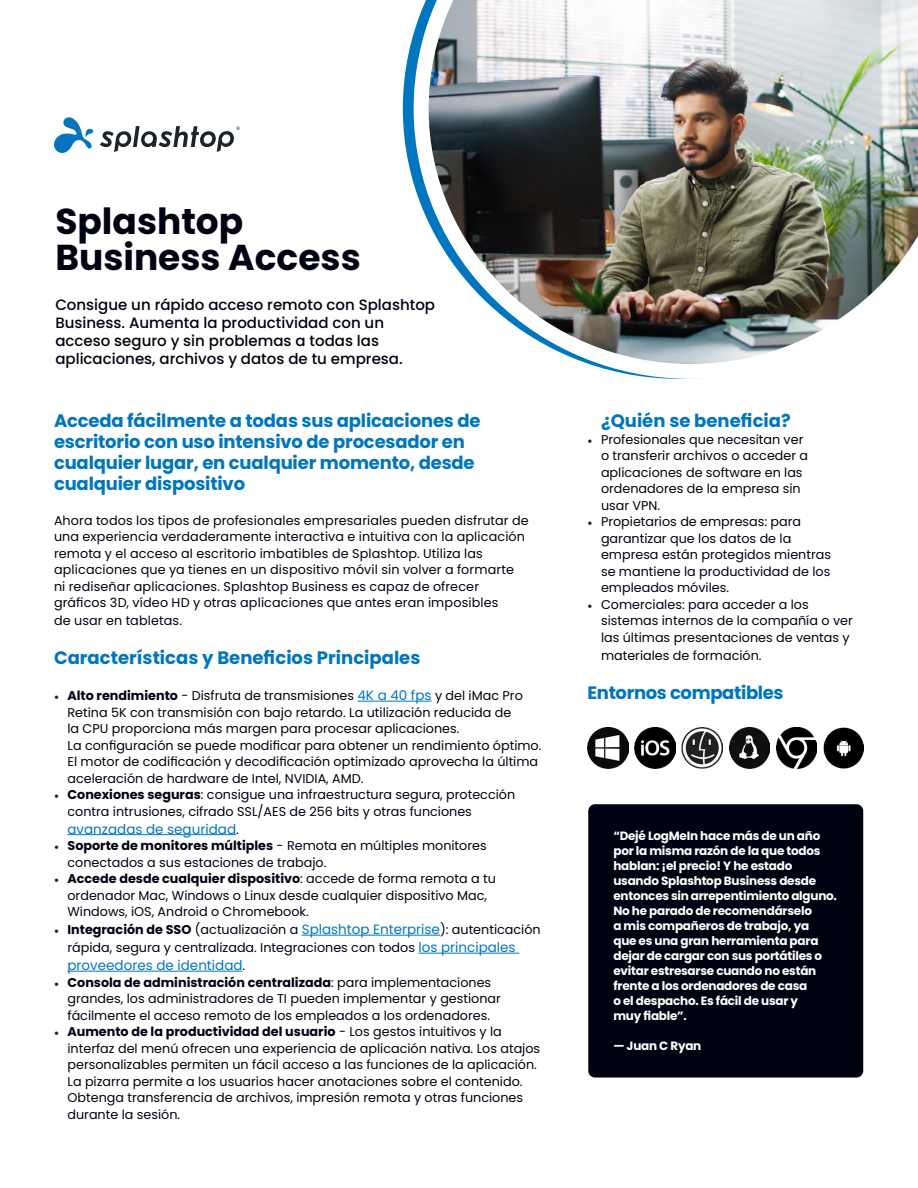
<style>
.page{position:relative;width:918px;height:1188px;background:#fff}
.page>*{position:absolute;margin:0;border:0;box-sizing:border-box;transform-origin:0 0}
.t1{font:700 36px/36px "Poppins";color:#000212}
.t2{font:700 18px/21px "Poppins";letter-spacing:-.01em;color:#0076be}
.t3{font:500 15px/18px "Poppins";color:#000212}
.t4{font:13.5px "Poppins";color:#0076be}
.t5{font:12.75px/16.5px "Poppins";color:#000212}
.t6{font:700 12px/15px "Poppins";letter-spacing:-.02em;color:#fff}
.s1{font-family:"Minion Pro";color:#231f20}
.s2{font-weight:700}
.s3{font-size:13.5px;color:#0076be}
.s4{font-size:12.75px;color:#000212}
</style>
<div class="page">
<hr style="left:358px;top:701px;width:74px;height:1px;background:#0076be">
<hr style="left:68px;top:834px;width:168px;height:1px;background:#0076be">
<hr style="left:302px;top:935px;width:138px;height:1px;background:#0076be">
<hr style="left:418px;top:953px;width:101px;height:1px;background:#0076be">
<hr style="left:68px;top:971px;width:175px;height:1px;background:#0076be">
<svg style="left:100px;top:126px;width:140px;height:26px"></svg>
<svg style="left:54px;top:117px;width:40px;height:36px"></svg>
<div style="left:588px;top:804px;width:275px;height:274px;background:#000212;border-radius:7px"></div>
<img style="left:588px;top:728px;width:40px;height:40px">
<img style="left:729px;top:728px;width:41px;height:40px">
<img style="left:635px;top:728px;width:40px;height:40px">
<img style="left:776px;top:728px;width:41px;height:40px">
<img style="left:682px;top:728px;width:41px;height:40px">
<img style="left:823px;top:728px;width:41px;height:40px">
<svg style="left:403px;top:32px;width:11px;height:153px"></svg>
<img style="left:414px;top:0;width:504px;height:379px">
<p class="t1" style="left:55px;top:204px;width:307px">Splashtop<br>Business Access</p>
<p class="t3" style="left:55px;top:295px;width:381px">Consigue un rápido acceso remoto con Splashtop Business. Aumenta la productividad con un acceso seguro y sin problemas a todas las aplicaciones, archivos y datos de tu empresa.</p>
<p class="t2" style="left:54px;top:410px;width:428px">Acceda fácilmente a todas sus aplicaciones de escritorio con uso intensivo de procesador en cualquier lugar, en cualquier momento, desde cualquier dispositivo</p>
<p class="t5" style="left:54px;top:512px;width:476px">Ahora todos los tipos de profesionales empresariales pueden disfrutar de una experiencia verdaderamente interactiva e intuitiva con la aplicación remota y el acceso al escritorio imbatibles de Splashtop. Utiliza las aplicaciones que ya tienes en un dispositivo móvil sin volver a formarte<br>ni rediseñar aplicaciones. Splashtop Business es capaz de ofrecer gráficos 3D, vídeo HD y otras aplicaciones que antes eran imposibles</p>
<p class="t5" style="left:54px;top:612px;width:130px">de usar en tabletas.</p>
<p class="t2" style="left:54px;top:647px;width:368px">Características y Beneficios Principales</p>
<p class="t5" style="left:68px;top:687px;width:475px;text-indent:-14px"><span class="s1">•</span> <span class="s2">Alto rendimiento</span> - Disfruta de transmisiones <span class="s3">4K a 40 fps</span> y del iMac Pro Retina 5K con transmisión con bajo retardo. La utilización reducida de<br>la CPU proporciona más margen para procesar aplicaciones.<br>La configuración se puede modificar para obtener un rendimiento óptimo.<br>El motor de codificación y decodificación optimizado aprovecha la última aceleración de hardware de Intel, NVIDIA, AMD.</p>
<p class="t5" style="left:68px;top:786px;width:449px;text-indent:-14px"><span class="s1">•</span> <span class="s2">Conexiones seguras</span>: consigue una infraestructura segura, protección contra intrusiones, cifrado SSL/AES de 256 bits y otras funciones</p>
<p class="t4" style="left:68px;top:821px;width:173px">avanzadas de seguridad<span class="s4">.</span></p>
<p class="t5" style="left:68px;top:837px;width:421px;text-indent:-14px"><span class="s1">•</span> <span class="s2">Soporte de monitores múltiples</span> - Remota en múltiples monitores conectados a sus estaciones de trabajo.</p>
<p class="t5" style="left:68px;top:870px;width:430px;text-indent:-14px"><span class="s1">•</span> <span class="s2">Accede desde cualquier dispositivo</span>: accede de forma remota a tu ordenador Mac, Windows o Linux desde cualquier dispositivo Mac,<br>Windows, iOS, Android o Chromebook.</p>
<p class="t5" style="left:68px;top:921px;width:475px;line-height:18px;text-indent:-14px"><span class="s1">•</span> <span class="s2">Integración de SSO</span> (actualización a <span class="s3">Splashtop Enterprise</span>): autenticación rápida, segura y centralizada. Integraciones con todos <span class="s3">los principales</span></p>
<p class="t4" style="left:68px;top:958px;width:179px">proveedores de identidad<span class="s4">.</span></p>
<p class="t5" style="left:68px;top:974px;width:435px;text-indent:-14px"><span class="s1">•</span> <span class="s2">Consola de administración centralizada</span>: para implementaciones grandes, los administradores de TI pueden implementar y gestionar fácilmente el acceso remoto de los empleados a los ordenadores.</p>
<p class="t5" style="left:68px;top:1023px;width:474px;text-indent:-14px"><span class="s1">•</span> <span class="s2">Aumento de la productividad del usuario</span> - Los gestos intuitivos y la interfaz del menú ofrecen una experiencia de aplicación nativa. Los atajos personalizables permiten un fácil acceso a las funciones de la aplicación.<br>La pizarra permite a los usuarios hacer anotaciones sobre el contenido.<br>Obtenga transferencia de archivos, impresión remota y otras funciones durante la sesión.</p>
<p class="t2" style="left:601px;top:410px;width:191px">¿Quién se beneficia?</p>
<p class="t5" style="left:601px;top:431px;width:209px;text-indent:-14px"><span class="s1">•</span> Profesionales que necesitan ver o transferir archivos o acceder a aplicaciones de software en las ordenadores de la empresa sin usar VPN.</p>
<p class="t5" style="left:601px;top:513px;width:232px;text-indent:-14px"><span class="s1">•</span> Propietarios de empresas: para garantizar que los datos de la empresa están protegidos mientras se mantiene la productividad de los empleados móviles.</p>
<p class="t5" style="left:601px;top:596px;width:253px;text-indent:-14px"><span class="s1">•</span> Comerciales: para acceder a los sistemas internos de la compañía o ver las últimas presentaciones de ventas y</p>
<p class="t5" style="left:601px;top:647px;width:162px">materiales de formación.</p>
<p class="t2" style="left:588px;top:682px;width:198px">Entornos compatibles</p>
<p class="t6" style="left:613px;top:828px;width:225px">“Dejé LogMeIn hace más de un año por la misma razón de la que todos hablan: ¡el precio! Y he estado usando Splashtop Business desde entonces sin arrepentimiento alguno.<br>No he parado de recomendárselo<br>a mis compañeros de trabajo, ya<br>que es una gran herramienta para dejar de cargar con sus portátiles o evitar estresarse cuando no están frente a los ordenadores de casa<br>o el despacho. Es fácil de usar y<br>muy fiable”.</p>
<p class="t6" style="left:613px;top:1038px;width:89px">— Juan C Ryan</p>
</div>
